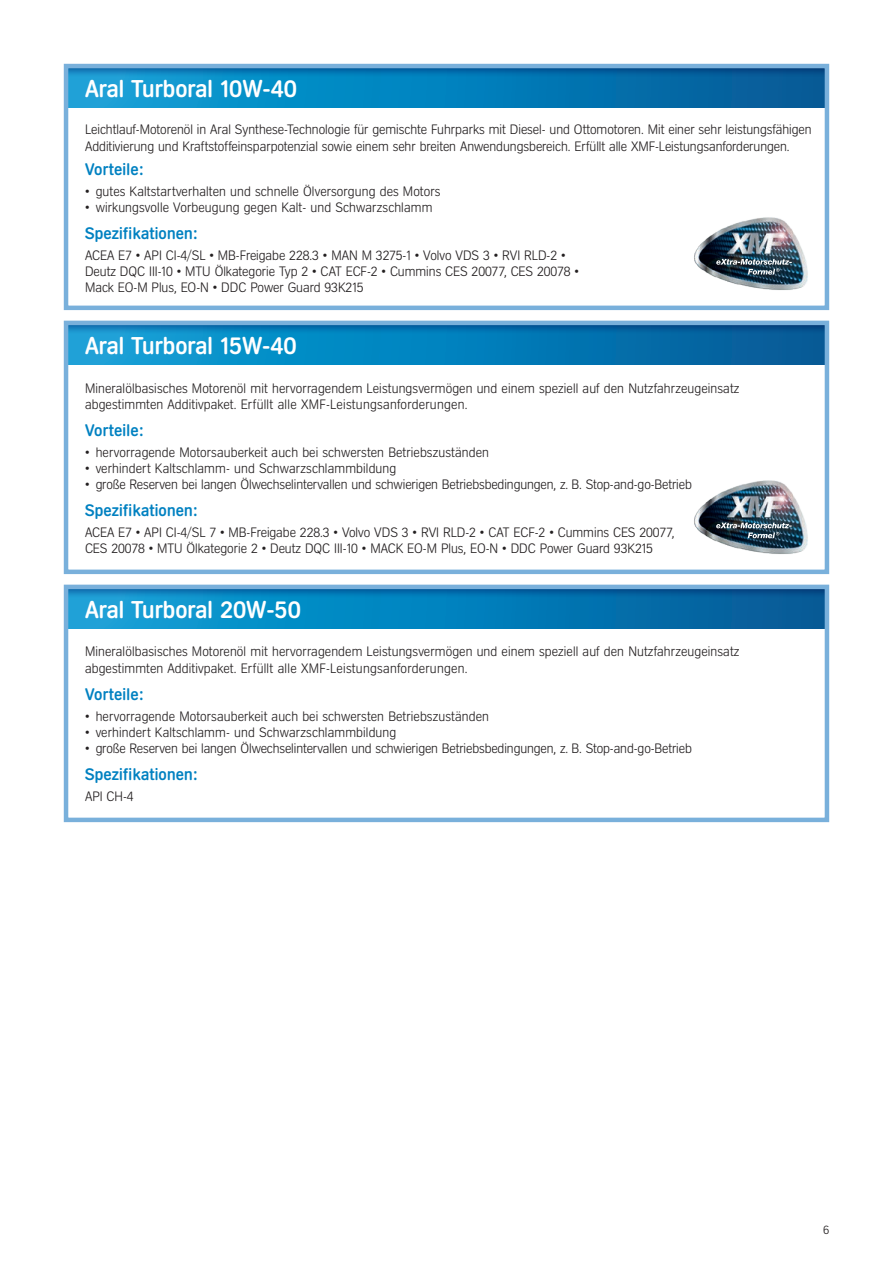
<style>
.page{position:relative;width:893px;height:1263px;background:#fff}
.page>*{position:absolute;margin:0;border:0;box-sizing:border-box;transform-origin:0 0}
.t1{font:500 24px "Aral V2";color:#fff}
.t2{font:500 16.5px "Aral V2";letter-spacing:.01em;color:#0081c1}
.t3{font:300 13.5px/16.2px "Aral V2";color:#231f20}
.t4{font:300 12px "Aral V2";color:#231f20}
</style>
<div class="page">
<svg style="left:69px;top:334px;width:755px;height:30px;background:#067fba"></svg>
<svg style="left:69px;top:326px;width:755px;height:8px;background:#056fac"></svg>
<div style="left:64px;top:321px;width:765px;height:253px;border:4px solid #79b0db"></div>
<img style="left:694px;top:480px;width:114px;height:74px">
<div style="left:714px;top:520px;width:84px;height:15px;background:#231f20;opacity:.75"></div>
<div style="left:746px;top:530px;width:40px;height:15px;background:#231f20;opacity:.75"></div>
<svg style="left:716px;top:523px;width:76px;height:15px"></svg>
<svg style="left:69px;top:598px;width:755px;height:30px;background:#067fba"></svg>
<svg style="left:69px;top:590px;width:755px;height:8px;background:#056fac"></svg>
<div style="left:64px;top:585px;width:765px;height:237px;border:4px solid #79b0db"></div>
<svg style="left:69px;top:77px;width:755px;height:30px;background:#067fba"></svg>
<svg style="left:69px;top:69px;width:755px;height:8px;background:#056eab"></svg>
<div style="left:64px;top:64px;width:765px;height:246px;border:4px solid #79b0db"></div>
<img style="left:694px;top:217px;width:114px;height:73px">
<div style="left:714px;top:256px;width:84px;height:15px;background:#231f20;opacity:.75"></div>
<div style="left:746px;top:266px;width:40px;height:15px;background:#231f20;opacity:.75"></div>
<svg style="left:716px;top:259px;width:76px;height:16px"></svg>
<h1 class="t1" style="left:85px;top:75px;width:213px">Aral Turboral 10W-40</h1>
<p class="t3" style="left:85px;top:122px;width:728px">Leichtlauf-Motorenöl in Aral Synthese-Technologie für gemischte Fuhrparks mit Diesel- und Ottomotoren. Mit einer sehr leistungsfähigen<br>Additivierung und Kraftstoffeinsparpotenzial sowie einem sehr breiten Anwendungsbereich. Erfüllt alle XMF-Leistungsanforderungen.</p>
<p class="t2" style="left:85px;top:160px;width:60px">Vorteile:</p>
<p class="t3" style="left:85px;top:183px;width:357px">• gutes Kaltstartverhalten und schnelle Ölversorgung des Motors</p>
<p class="t3" style="left:85px;top:199px;width:349px">• wirkungsvolle Vorbeugung gegen Kalt- und Schwarzschlamm</p>
<p class="t2" style="left:85px;top:224px;width:114px">Spezifikationen:</p>
<p class="t3" style="left:85px;top:247px;width:495px">ACEA E7 • API CI-4/SL • MB-Freigabe 228.3 • MAN M 3275-1 • Volvo VDS 3 • RVI RLD-2 •<br>Deutz DQC III-10 • MTU Ölkategorie Typ 2 • CAT ECF-2 • Cummins CES 20077, CES 20078 •<br>Mack EO-M Plus, EO-N • DDC Power Guard 93K215</p>
<h1 class="t1" style="left:85px;top:332px;width:213px">Aral Turboral 15W-40</h1>
<p class="t3" style="left:85px;top:380px;width:656px">Mineralölbasisches Motorenöl mit hervorragendem Leistungsvermögen und einem speziell auf den Nutzfahrzeugeinsatz abgestimmten Additivpaket. Erfüllt alle XMF-Leistungsanforderungen.</p>
<p class="t2" style="left:85px;top:421px;width:60px">Vorteile:</p>
<p class="t3" style="left:85px;top:444px;width:405px">• hervorragende Motorsauberkeit auch bei schwersten Betriebszuständen</p>
<p class="t3" style="left:85px;top:460px;width:313px">• verhindert Kaltschlamm- und Schwarzschlammbildung</p>
<p class="t3" style="left:85px;top:477px;width:608px">• große Reserven bei langen Ölwechselintervallen und schwierigen Betriebsbedingungen, z. B. Stop-and-go-Betrieb</p>
<p class="t2" style="left:85px;top:501px;width:114px">Spezifikationen:</p>
<p class="t3" style="left:85px;top:525px;width:591px">ACEA E7 • API CI-4/SL 7 • MB-Freigabe 228.3 • Volvo VDS 3 • RVI RLD-2 • CAT ECF-2 • Cummins CES 20077,<br>CES 20078 • MTU Ölkategorie 2 • Deutz DQC III-10 • MACK EO-M Plus, EO-N • DDC Power Guard 93K215</p>
<h1 class="t1" style="left:85px;top:595px;width:217px">Aral Turboral 20W-50</h1>
<p class="t3" style="left:85px;top:644px;width:656px">Mineralölbasisches Motorenöl mit hervorragendem Leistungsvermögen und einem speziell auf den Nutzfahrzeugeinsatz abgestimmten Additivpaket. Erfüllt alle XMF-Leistungsanforderungen.</p>
<p class="t2" style="left:85px;top:684px;width:60px">Vorteile:</p>
<p class="t3" style="left:85px;top:708px;width:405px">• hervorragende Motorsauberkeit auch bei schwersten Betriebszuständen</p>
<p class="t3" style="left:85px;top:724px;width:313px">• verhindert Kaltschlamm- und Schwarzschlammbildung</p>
<p class="t3" style="left:85px;top:740px;width:608px">• große Reserven bei langen Ölwechselintervallen und schwierigen Betriebsbedingungen, z. B. Stop-and-go-Betrieb</p>
<p class="t2" style="left:85px;top:765px;width:114px">Spezifikationen:</p>
<p class="t3" style="left:85px;top:788px;width:50px">API CH-4</p>
<p class="t4" style="left:823px;top:1222px;width:7px">6</p>
</div>
